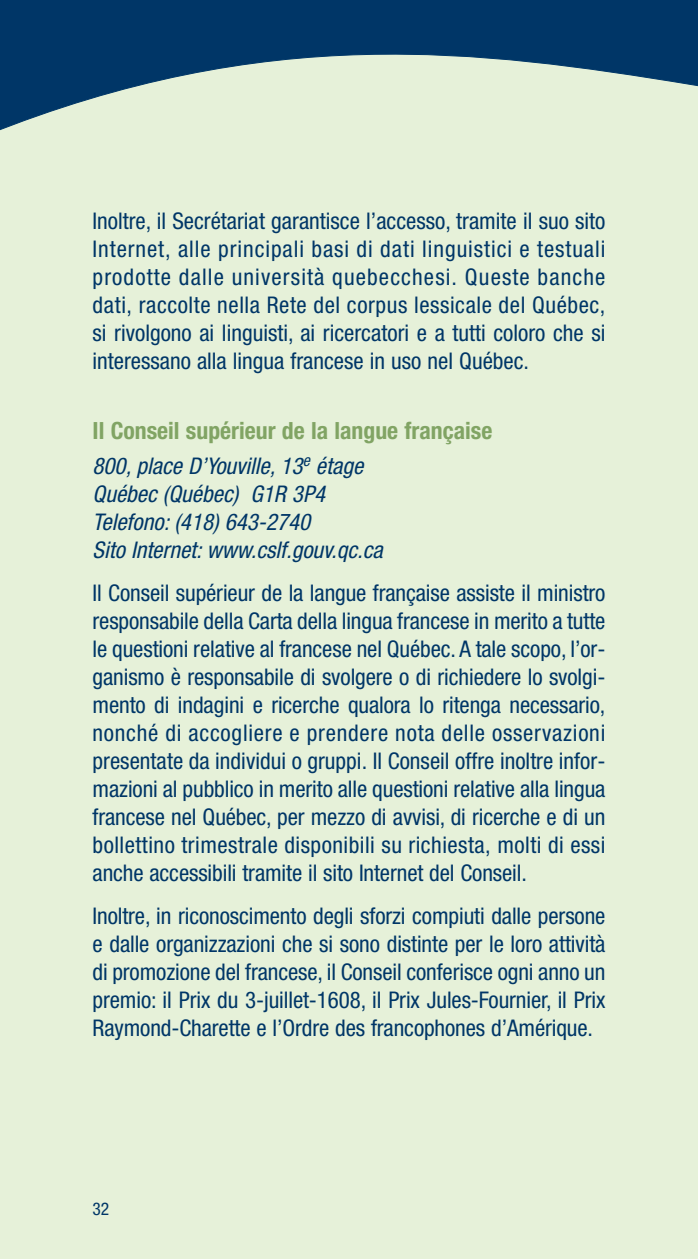
<style>
.page{position:relative;width:698px;height:1260px;background:#fff}
.page>*{position:absolute;margin:0;border:0;box-sizing:border-box;transform-origin:0 0}
.t1{font:700 condensed 23.75px "Helvetica Neue";color:#81a464}
.t2{font:condensed 23px/28px "Helvetica Neue";letter-spacing:-.005em;color:#003667;text-align:justify}
.t3{font:italic condensed 23px/28px "Helvetica Neue";color:#003667}
.t4{font:condensed 17.5px "Helvetica Neue";color:#003667}
</style>
<div class="page">
<div style="left:1px;top:0;width:697px;height:1259px;background:#e6f1d9"></div>
<svg style="left:1px;top:0;width:697px;height:130px"></svg>
<p class="t2" style="left:92px;top:209px;width:514px">Inoltre, il Secrétariat garantisce l’accesso, tramite il suo sito Internet, alle principali basi di dati linguistici e testuali prodotte dalle università quebecchesi. Queste banche dati, raccolte nella Rete del corpus lessicale del Québec, si rivolgono ai linguisti, ai ricercatori e a tutti coloro che si interessano alla lingua francese in uso nel Québec.</p>
<p class="t1" style="left:92px;top:422px;width:401px">Il Conseil supérieur de la langue française</p>
<p class="t3" style="left:92px;top:454px;width:292px">800, place D’Youville, 13<sup>e</sup> étage<br>Québec (Québec) G1R 3P4<br>Telefono: (418) 643-2740<br>Sito Internet: www.cslf.gouv.qc.ca</p>
<p class="t2" style="left:92px;top:581px;width:514px">Il Conseil supérieur de la langue française assiste il ministro responsabile della Carta della lingua francese in merito a tutte le questioni relative al francese nel Québec. A tale scopo, l’or&shy;ganismo è responsabile di svolgere o di richiedere lo svolgi&shy;mento di indagini e ricerche qualora lo ritenga necessario, nonché di accogliere e prendere nota delle osservazioni presentate da individui o gruppi. Il Conseil offre inoltre infor&shy;mazioni al pubblico in merito alle questioni relative alla lingua francese nel Québec, per mezzo di avvisi, di ricerche e di un bollettino trimestrale disponibili su richiesta, molti di essi anche accessibili tramite il sito Internet del Conseil.</p>
<p class="t2" style="left:92px;top:904px;width:514px">Inoltre, in riconoscimento degli sforzi compiuti dalle persone e dalle organizzazioni che si sono distinte per le loro attività di promozione del francese, il Conseil conferisce ogni anno un premio: il Prix du 3-juillet-1608, il Prix Jules-Fournier, il Prix Raymond-Charette e l’Ordre des francophones d’Amérique.</p>
<p class="t4" style="left:92px;top:1202px;width:18px">32</p>
</div>
